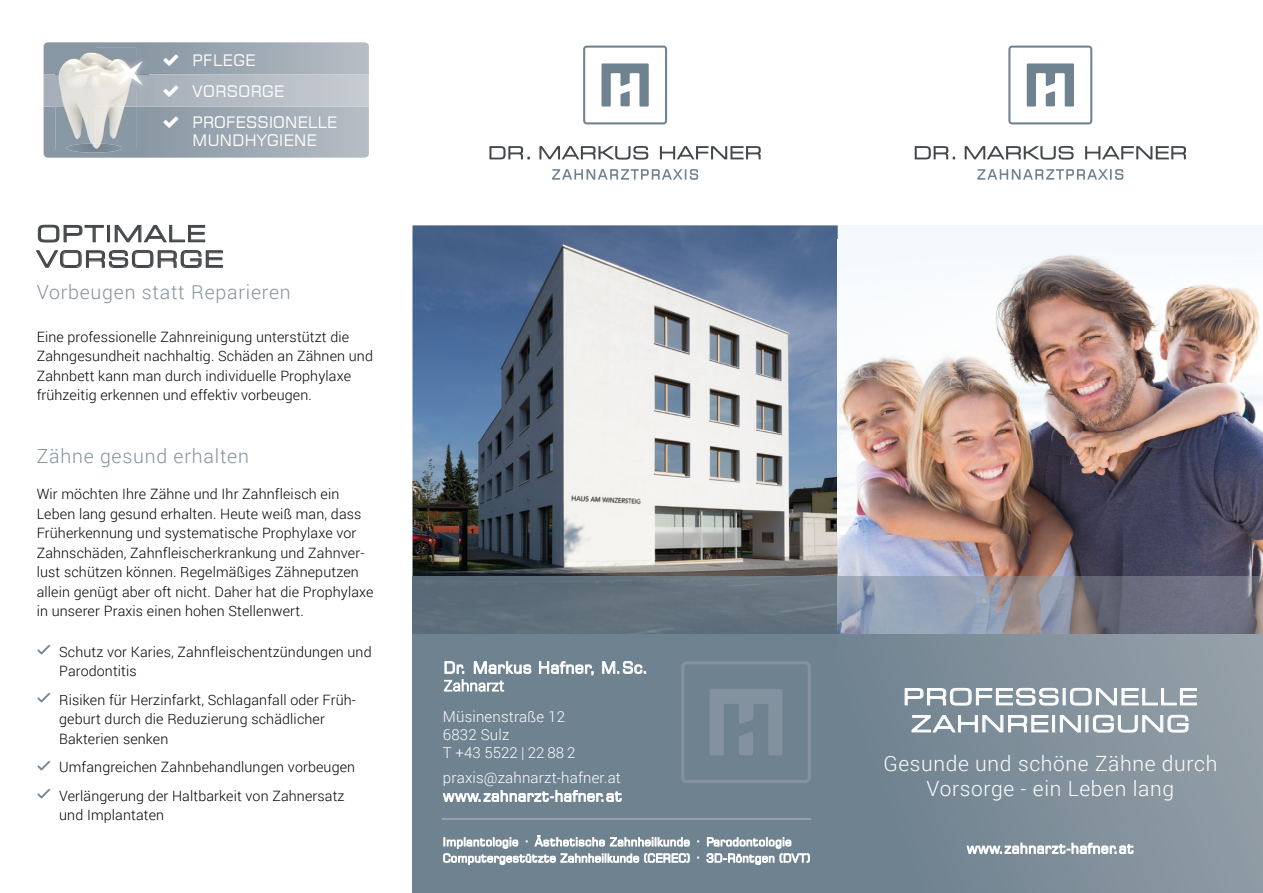
<style>
.page{position:relative;width:1263px;height:893px;background:#fff}
.page>*{position:absolute;margin:0;border:0;box-sizing:border-box;transform-origin:0 0}
.t1{font:expanded 22.5px/27px "Square 721 BT";letter-spacing:.07em;color:#fff;text-align:center}
.t2{font:expanded 22.5px/25.5px "Square 721 BT";letter-spacing:.07em;color:#444749}
.t3{font:300 21px/25.5px "Roboto";letter-spacing:.03em;color:#fff;text-align:center}
.t4{font:300 19.5px "Roboto";letter-spacing:.04em;color:#83929e}
.t5{font:15.9px "Square 721 BT";letter-spacing:.02em;color:#fff}
.t6{font:15.75px/31.2px "Square 721 BT";letter-spacing:.03em;color:#fff}
.t7{font:300 15px/18px "Roboto";letter-spacing:.01em;color:#fff}
.t8{font:15px "Square 721 BT";letter-spacing:.02em;color:#fff}
.t9{font:300 14.25px/19.5px "Roboto";letter-spacing:.01em;color:#000}
.t10{font:14.1px "Square 721 BT";letter-spacing:.02em;color:#fff}
.t11{font:11.55px "Square 721 BT";letter-spacing:.03em;color:#fff}
</style>
<div class="page">
<img style="left:412px;top:225px;width:426px;height:351px">
<div style="left:412px;top:634px;width:851px;height:259px;background:#6f8290"></div>
<svg style="left:681px;top:661px;width:130px;height:122px"></svg>
<img style="left:412px;top:576px;width:426px;height:58px">
<hr style="left:443px;top:818px;width:368px;height:2px;background:#94a0ab">
<svg style="left:915px;top:146px;width:40px;height:13px"></svg>
<svg style="left:965px;top:146px;width:108px;height:14px"></svg>
<svg style="left:1085px;top:146px;width:101px;height:13px"></svg>
<svg style="left:1008px;top:46px;width:84px;height:78px"></svg>
<svg style="left:977px;top:169px;width:146px;height:11px"></svg>
<svg style="left:489px;top:146px;width:41px;height:13px"></svg>
<svg style="left:539px;top:146px;width:109px;height:14px"></svg>
<svg style="left:660px;top:146px;width:101px;height:13px"></svg>
<svg style="left:583px;top:46px;width:84px;height:78px"></svg>
<svg style="left:552px;top:169px;width:146px;height:11px"></svg>
<div style="left:838px;top:225px;width:425px;height:409px;background:#f4f9fd"></div>
<img style="left:838px;top:255px;width:425px;height:280px">
<img style="left:838px;top:535px;width:159px;height:41px">
<img style="left:997px;top:535px;width:266px;height:41px">
<svg style="left:838px;top:577px;width:425px;height:316px"></svg>
<img style="left:838px;top:576px;width:425px;height:1px">
<svg style="left:44px;top:42px;width:325px;height:116px;background:#abb3bb"></svg>
<p class="t6" style="left:192px;top:44px;width:146px">PFLEGE<br>VORSORGE<br>PROFESSIONELLE</p>
<p class="t6" style="left:192px;top:125px;width:126px">MUNDHYGIENE</p>
<h1 class="t2" style="left:37px;top:221px;width:188px">OPTIMALE<br>VORSORGE</h1>
<h3 class="t4" style="left:37px;top:278px;width:256px">Vorbeugen statt Reparieren</h3>
<p class="t9" style="left:37px;top:327px;width:338px">Eine professionelle Zahnreinigung unterstützt die Zahngesundheit nachhaltig. Schäden an Zähnen und Zahnbett kann man durch individuelle Prophylaxe frühzeitig erkennen und effektiv vorbeugen.</p>
<h3 class="t4" style="left:37px;top:442px;width:214px">Zähne gesund erhalten</h3>
<p class="t9" style="left:37px;top:484px;width:338px">Wir möchten Ihre Zähne und Ihr Zahnfleisch ein Leben lang gesund erhalten. Heute weiß man, dass Früherkennung und systematische Prophylaxe vor Zahnschäden, Zahnfleischerkrankung und Zahnver&shy;lust schützen können. Regelmäßiges Zähneputzen allein genügt aber oft nicht. Daher hat die Prophylaxe in unserer Praxis einen hohen Stellenwert.</p>
<p class="t9" style="left:59px;top:641px;width:314px">Schutz vor Karies, Zahnfleischentzündungen und<br>Parodontitis</p>
<p class="t9" style="left:59px;top:689px;width:298px">Risiken für Herzinfarkt, Schlaganfall oder Früh&shy;geburt durch die Reduzierung schädlicher<br>Bakterien senken</p>
<p class="t9" style="left:59px;top:752px;width:298px;line-height:28.5px">Umfangreichen Zahnbehandlungen vorbeugen<br>Verlängerung der Haltbarkeit von Zahnersatz</p>
<p class="t9" style="left:59px;top:805px;width:106px">und Implantaten</p>
<p class="t5" style="left:444px;top:658px;width:206px">Dr. Markus Hafner, M.Sc.</p>
<p class="t7" style="left:444px;top:676px;width:62px">Zahnarzt</p>
<p class="t7" style="left:443px;top:707px;width:134px">Müsinenstraße 12<br>6832 Sulz<br>T +43 5522 | 22 88 2</p>
<p class="t7" style="left:443px;top:768px;width:179px">praxis@zahnarzt-hafner.at</p>
<p class="t8" style="left:443px;top:787px;width:181px">www.zahnarzt-hafner.at</p>
<p class="t11" style="left:443px;top:835px;width:77px">Implantologie</p>
<p class="t11" style="left:535px;top:835px;width:157px">Ästhetische Zahnheilkunde</p>
<p class="t11" style="left:706px;top:835px;width:87px">Parodontologie</p>
<p class="t11" style="left:443px;top:851px;width:249px">Computergestützte Zahnheilkunde (CEREC)</p>
<p class="t11" style="left:706px;top:851px;width:106px">3D-Röntgen (DVT)</p>
<h1 class="t1" style="left:903px;top:683px;width:296px">PROFESSIONELLE<br>ZAHNREINIGUNG</h1>
<h2 class="t3" style="left:883px;top:750px;width:336px">Gesunde und schöne Zähne durch<br>Vorsorge - ein Leben lang</h2>
<p class="t10" style="left:967px;top:839px;width:169px">www.zahnarzt-hafner.at</p>
</div>
